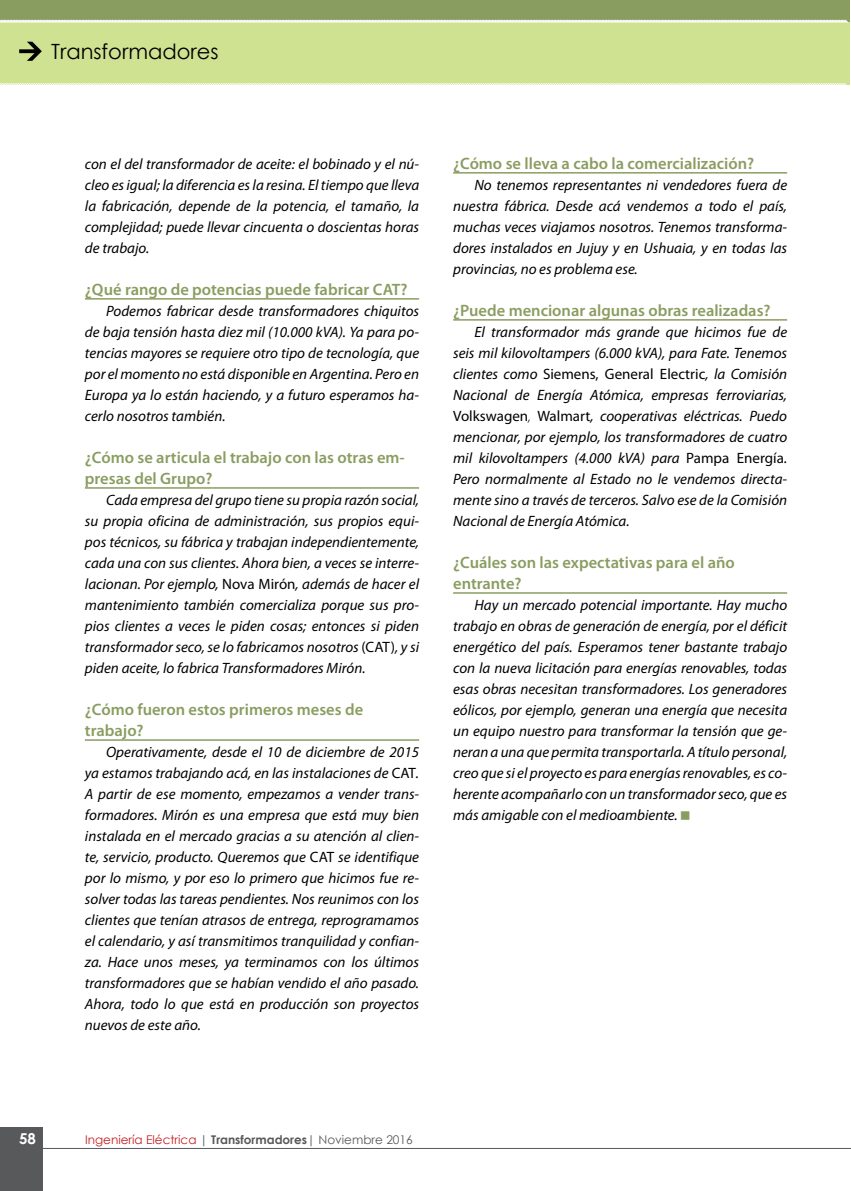
<style>
.page{position:relative;width:851px;height:1191px;background:#fff}
.page>*{position:absolute;margin:0;border:0;box-sizing:border-box;transform-origin:0 0}
.t1{font:21px "Century Gothic";color:#000}
.t2{font:600 16.5px/21px "Myriad Pro";color:#8a9d61}
.t3{font:italic 15px/21px "Myriad Pro";color:#000;text-align:justify}
.t4{font:700 15px "Century Gothic";color:#fff}
.t5{font:12px "Century Gothic";color:#c61d23}
.s1{font-style:normal}
.s2{font-weight:300}
.s3{color:#58595b}
.s4{font-weight:700;color:#58595b}
</style>
<div class="page">
<div style="left:0;top:1127px;width:43px;height:64px;background:#58595b"></div>
<hr style="left:0;top:1148px;width:850px;height:1px;background:#58595b">
<div style="left:0;top:21px;width:849px;height:64px;background:#cfe292"></div>
<div style="left:0;top:0;width:849px;height:21px;background:#8a9d61"></div>
<svg style="left:0;top:83px;width:847px;height:2px;background:#eaf2d0"></svg>
<svg style="left:0;top:19px;width:848px;height:4px;background:#d9e0c7"></svg>
<svg style="left:19px;top:42px;width:23px;height:19px"></svg>
<hr style="left:85px;top:298px;width:334px;height:2px;background:#8a9d61">
<hr style="left:85px;top:487px;width:334px;height:2px;background:#8a9d61">
<hr style="left:85px;top:739px;width:334px;height:2px;background:#8a9d61">
<hr style="left:453px;top:172px;width:334px;height:2px;background:#8a9d61">
<hr style="left:453px;top:319px;width:334px;height:2px;background:#8a9d61">
<hr style="left:453px;top:592px;width:334px;height:2px;background:#8a9d61">
<h1 class="t1" style="left:51px;top:37px;width:169px">Transformadores</h1>
<p class="t3" style="left:85px;top:153px;width:336px">con el del transformador de aceite: el bobinado y el nú&shy;cleo es igual; la diferencia es la resina. El tiempo que lleva la fabricación, depende de la potencia, el tamaño, la complejidad; puede llevar cincuenta o doscientas horas de trabajo.</p>
<p class="t2" style="left:85px;top:279px;width:324px">¿Qué rango de potencias puede fabricar CAT?</p>
<p class="t3" style="left:85px;top:300px;width:336px;text-indent:21px">Podemos fabricar desde transformadores chiquitos de baja tensión hasta diez mil (10.000 kVA). Ya para po&shy;tencias mayores se requiere otro tipo de tecnología, que por el momento no está disponible en Argentina. Pero en Europa ya lo están haciendo, y a futuro esperamos ha&shy;cerlo nosotros también.</p>
<p class="t2" style="left:85px;top:447px;width:321px">¿Cómo se articula el trabajo con las otras em&shy;presas del Grupo?</p>
<p class="t3" style="left:85px;top:489px;width:335px;text-indent:21px">Cada empresa del grupo tiene su propia razón social, su propia oficina de administración, sus propios equi&shy;pos técnicos, su fábrica y trabajan independientemente, cada una con sus clientes. Ahora bien, a veces se interre&shy;lacionan. Por ejemplo, <span class="s1">Nova Mirón</span>, además de hacer el mantenimiento también comercializa porque sus pro&shy;pios clientes a veces le piden cosas; entonces si piden transformador seco, se lo fabricamos nosotros <span class="s1">(CAT)</span>, y si piden aceite, lo fabrica Transformadores Mirón.</p>
<p class="t2" style="left:85px;top:699px;width:280px">¿Cómo fueron estos primeros meses de trabajo?</p>
<p class="t3" style="left:85px;top:741px;width:335px;text-indent:21px">Operativamente, desde el 10 de diciembre de 2015 ya estamos trabajando acá, en las instalaciones de <span class="s1">CAT</span>.<br>A partir de ese momento, empezamos a vender trans&shy;formadores. Mirón es una empresa que está muy bien instalada en el mercado gracias a su atención al clien&shy;te, servicio, producto. Queremos que <span class="s1">CAT</span> se identifique por lo mismo, y por eso lo primero que hicimos fue re&shy;solver todas las tareas pendientes. Nos reunimos con los clientes que tenían atrasos de entrega, reprogramamos el calendario, y así transmitimos tranquilidad y confian&shy;za. Hace unos meses, ya terminamos con los últimos transformadores que se habían vendido el año pasado.<br>Ahora, todo lo que está en producción son proyectos nuevos de este año.</p>
<p class="t2" style="left:453px;top:153px;width:302px">¿Cómo se lleva a cabo la comercialización?</p>
<p class="t3" style="left:453px;top:174px;width:335px;text-indent:21px">No tenemos representantes ni vendedores fuera de nuestra fábrica. Desde acá vendemos a todo el país, muchas veces viajamos nosotros. Tenemos transforma&shy;dores instalados en Jujuy y en Ushuaia, y en todas las provincias, no es problema ese.</p>
<p class="t2" style="left:453px;top:300px;width:319px">¿Puede mencionar algunas obras realizadas?</p>
<p class="t3" style="left:453px;top:321px;width:335px;text-indent:21px">El transformador más grande que hicimos fue de seis mil kilovoltampers (6.000 kVA), para Fate. Tenemos clientes como <span class="s1">Siemens, General Electric</span>, la Comisión Nacional de Energía Atómica, empresas ferroviarias, <span class="s1">Volkswagen</span><span class="s2">,</span> <span class="s1">Walmart</span>, cooperativas eléctricas. Puedo mencionar, por ejemplo, los transformadores de cuatro mil kilovoltampers (4.000 kVA) para <span class="s1">Pampa Energía</span>.<br>Pero normalmente al Estado no le vendemos directa&shy;mente sino a través de terceros. Salvo ese de la Comisión Nacional de Energía Atómica.</p>
<p class="t2" style="left:453px;top:552px;width:283px">¿Cuáles son las expectativas para el año entrante?</p>
<p class="t3" style="left:453px;top:594px;width:335px;text-indent:21px">Hay un mercado potencial importante. Hay mucho trabajo en obras de generación de energía, por el déficit energético del país. Esperamos tener bastante trabajo con la nueva licitación para energías renovables, todas esas obras necesitan transformadores. Los generadores eólicos, por ejemplo, generan una energía que necesita un equipo nuestro para transformar la tensión que ge&shy;neran a una que permita transportarla. A título personal, creo que si el proyecto es para energías renovables, es co&shy;herente acompañarlo con un transformador seco, que es más amigable con el medioambiente.</p>
<p class="t4" style="left:19px;top:1127px;width:18px">58</p>
<p class="t5" style="left:85px;top:1131px;width:329px">Ingeniería Eléctrica <span class="s3">|</span> <span class="s4">Transformadores</span><span class="s3">| Noviembre 2016</span></p>
</div>
